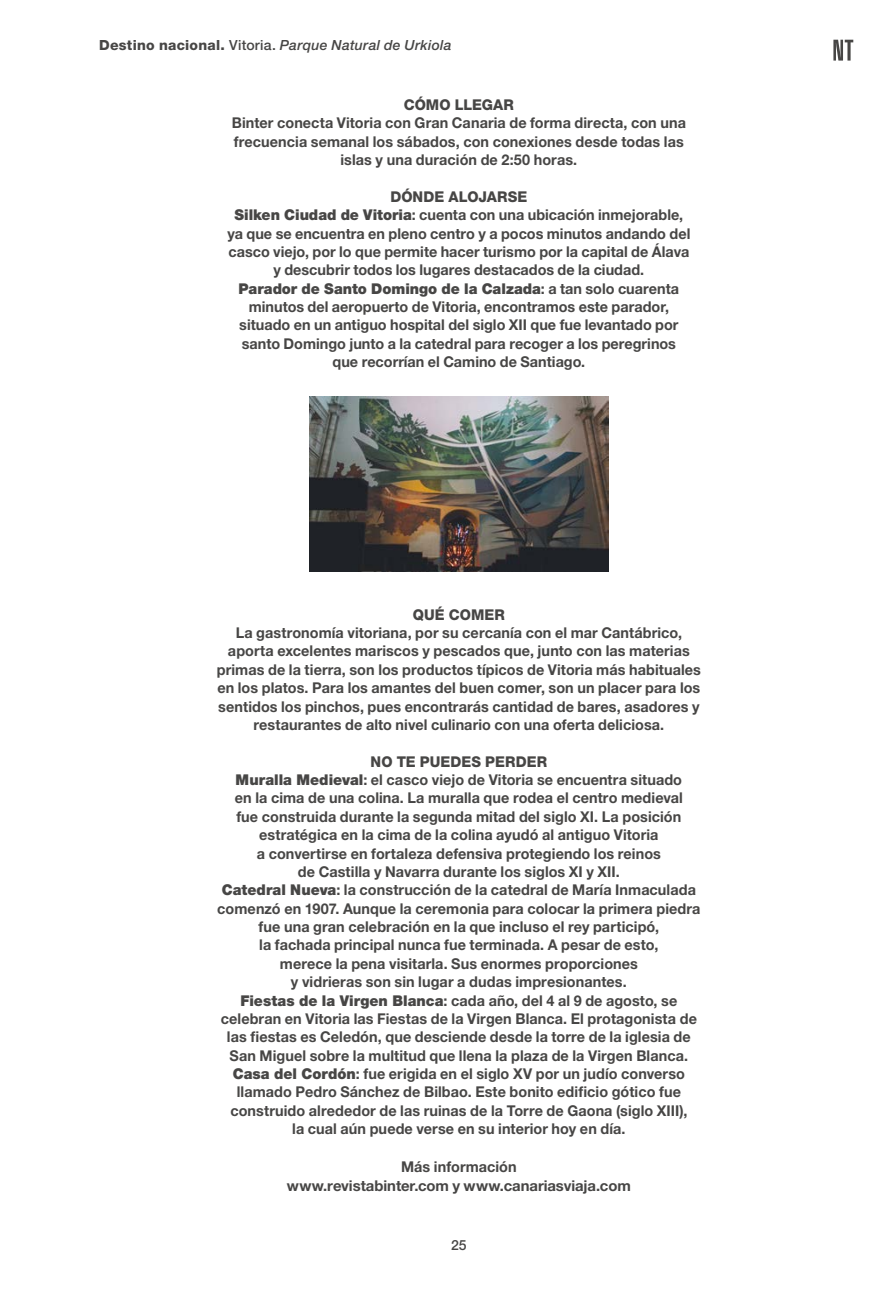
<style>
.page{position:relative;width:893px;height:1290px;background:#fff}
.page>*{position:absolute;margin:0;border:0;box-sizing:border-box;transform-origin:0 0}
.t1{font:700 14.88px/18.4px "Helvetica Neue LT Std";letter-spacing:.005em;color:#474645;text-align:center}
.t2{font:800 14.88px "Helvetica Neue LT Std";letter-spacing:.005em;color:#474645}
.t3{font:italic 500 14px "Helvetica Neue LT Std";letter-spacing:.02em;color:#474645}
.t4{font:500 14px "Helvetica Neue LT Std";color:#474645}
.s1{font-weight:800;font-style:normal}
.s2{font-style:normal}
.s3{font-weight:900}
</style>
<div class="page">
<svg style="left:833px;top:40px;width:20px;height:21px"></svg>
<img style="left:309px;top:397px;width:299px;height:174px">
<p class="t3" style="left:99px;top:36px;width:354px"><span class="s1">Destino nacional.</span> <span class="s2">Vitoria.</span> Parque Natural de Urkiola</p>
<p class="t2" style="left:404px;top:96px;width:112px">CÓMO LLEGAR</p>
<p class="t1" style="left:232px;top:113px;width:456px">Binter conecta Vitoria con Gran Canaria de forma directa, con una frecuencia semanal los sábados, con conexiones desde todas las islas y una duración de 2:50 horas.</p>
<p class="t2" style="left:390px;top:188px;width:138px">DÓNDE ALOJARSE</p>
<p class="t1" style="left:227px;top:205px;width:464px"><span class="s3">Silken Ciudad de Vitoria</span>: cuenta con una ubicación inmejorable, ya que se encuentra en pleno centro y a pocos minutos andando del casco viejo, por lo que permite hacer turismo por la capital de Álava y descubrir todos los lugares destacados de la ciudad.</p>
<p class="t1" style="left:239px;top:279px;width:442px"><span class="s3">Parador de Santo Domingo de la Calzada</span>: a tan solo cuarenta minutos del aeropuerto de Vitoria, encontramos este parador, situado en un antiguo hospital del siglo XII que fue levantado por santo Domingo junto a la catedral para recoger a los peregrinos que recorrían el Camino de Santiago.</p>
<p class="t2" style="left:413px;top:605px;width:94px">QUÉ COMER</p>
<p class="t1" style="left:217px;top:623px;width:486px">La gastronomía vitoriana, por su cercanía con el mar Cantábrico, aporta excelentes mariscos y pescados que, junto con las materias primas de la tierra, son los productos típicos de Vitoria más habituales en los platos. Para los amantes del buen comer, son un placer para los sentidos los pinchos, pues encontrarás cantidad de bares, asadores y restaurantes de alto nivel culinario con una oferta deliciosa.</p>
<p class="t2" style="left:371px;top:752px;width:178px">NO TE PUEDES PERDER</p>
<p class="t1" style="left:235px;top:770px;width:450px"><span class="s3">Muralla Medieval</span>: el casco viejo de Vitoria se encuentra situado en la cima de una colina. La muralla que rodea el centro medieval fue construida durante la segunda mitad del siglo XI. La posición estratégica en la cima de la colina ayudó al antiguo Vitoria<br>a convertirse en fortaleza defensiva protegiendo los reinos<br>de Castilla y Navarra durante los siglos XI y XII.</p>
<p class="t1" style="left:217px;top:880px;width:485px"><span class="s3">Catedral Nueva</span>: la construcción de la catedral de María Inmaculada comenzó en 1907. Aunque la ceremonia para colocar la primera piedra fue una gran celebración en la que incluso el rey participó,<br>la fachada principal nunca fue terminada. A pesar de esto,<br>merece la pena visitarla. Sus enormes proporciones<br>y vidrieras son sin lugar a dudas impresionantes.</p>
<p class="t1" style="left:221px;top:991px;width:478px"><span class="s3">Fiestas de la Virgen Blanca</span>: cada año, del 4 al 9 de agosto, se celebran en Vitoria las Fiestas de la Virgen Blanca. El protagonista de las fiestas es Celedón, que desciende desde la torre de la iglesia de San Miguel sobre la multitud que llena la plaza de la Virgen Blanca.</p>
<p class="t1" style="left:230px;top:1064px;width:459px"><span class="s3">Casa del Cordón</span>: fue erigida en el siglo XV por un judío converso llamado Pedro Sánchez de Bilbao. Este bonito edificio gótico fue construido alrededor de las ruinas de la Torre de Gaona (siglo XIII), la cual aún puede verse en su interior hoy en día.</p>
<p class="t1" style="left:401px;top:1157px;width:117px">Más información</p>
<p class="t1" style="left:287px;top:1176px;width:345px">www.revistabinter.com y www.canariasviaja.com</p>
<p class="t4" style="left:451px;top:1237px;width:17px">25</p>
</div>
